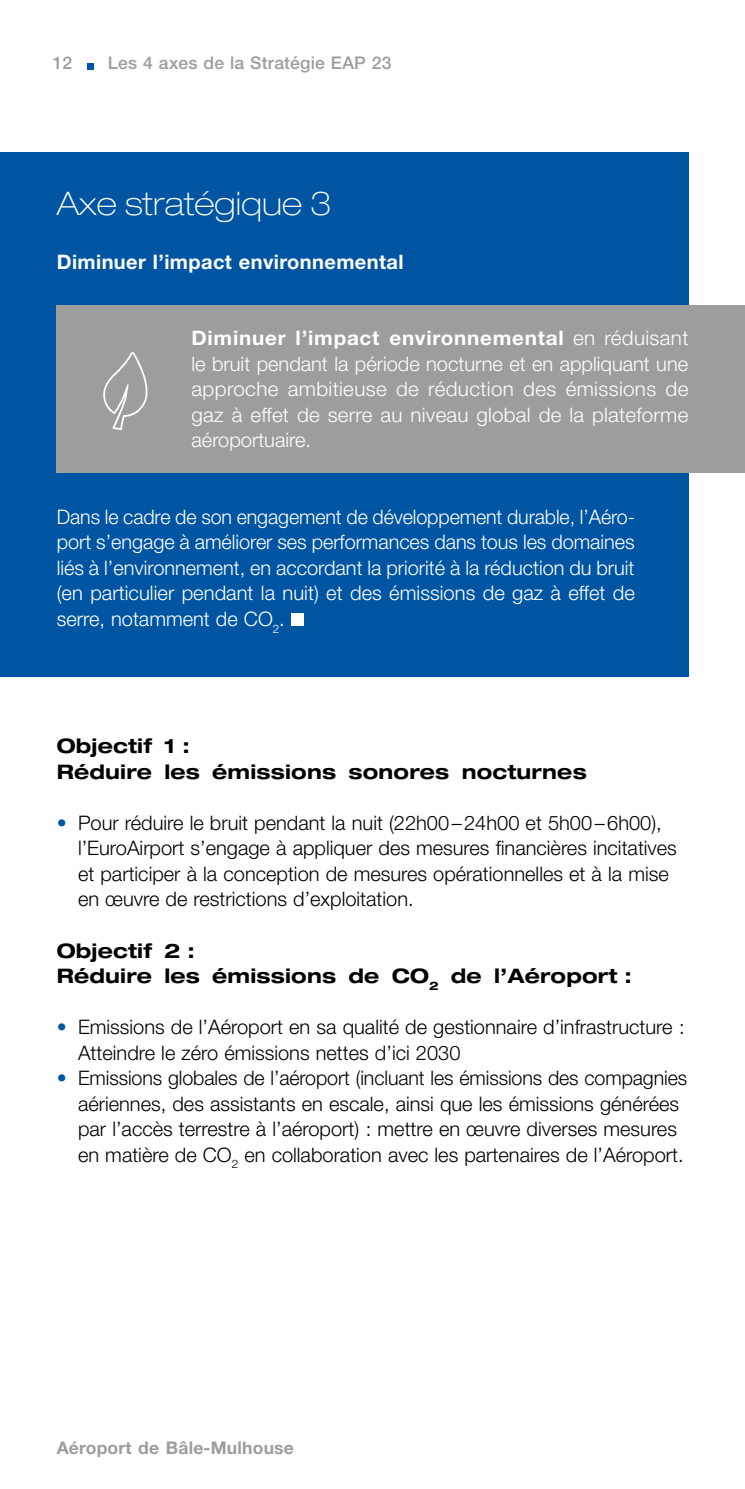
<style>
.page{position:relative;width:745px;height:1489px;background:#fff}
.page>*{position:absolute;margin:0;border:0;box-sizing:border-box;transform-origin:0 0}
.t1{font:100 expanded 32.5px "Helvetica Neue LT Std";letter-spacing:.005em;color:#fff}
.t2{font:300 20px/25.5px "Helvetica Neue LT Std";color:#000}
.t3{font:300 20px/25.5px "Helvetica Neue LT Std";color:#fff;text-align:justify}
.t4{font:700 expanded 20px/25.5px "Helvetica Neue LT Std";letter-spacing:.01em;color:#000}
.t5{font:700 20px "Helvetica Neue LT Std";letter-spacing:.02em;color:#fff}
.t6{font:500 17.5px "Helvetica Neue LT Std";letter-spacing:.01em;color:#9d9d9c}
.t7{font:700 17.5px "Helvetica Neue LT Std";letter-spacing:.01em;color:#9d9d9c}
.s1{font-weight:700}
.s2{color:#0055a3}
</style>
<div class="page">
<div style="left:0;top:152px;width:687px;height:525px;background:#0055a3"></div>
<div style="left:291px;top:613px;width:12px;height:13px;background:#fff"></div>
<div style="left:57px;top:305px;width:687px;height:167px;background:#9d9d9c"></div>
<svg style="left:103px;top:352px;width:45px;height:78px"></svg>
<svg style="left:87px;top:63px;width:6px;height:6px"></svg>
<p class="t6" style="left:53px;top:53px;width:21px">12</p>
<p class="t6" style="left:108px;top:53px;width:285px">Les 4 axes de la Stratégie EAP 23</p>
<h1 class="t1" style="left:57px;top:184px;width:276px">Axe stratégique 3</h1>
<p class="t5" style="left:57px;top:249px;width:348px">Diminuer l’impact environnemental</p>
<p class="t3" style="left:191px;top:325px;width:498px"><span class="s1">Diminuer l’impact environnemental</span> en réduisant le bruit pendant la période nocturne et en appliquant une approche ambitieuse de réduction des émissions de gaz à effet de serre au niveau global de la plateforme aéroportuaire.</p>
<p class="t3" style="left:57px;top:503px;width:579px">Dans le cadre de son engagement de développement durable, l’Aéro&shy;port s’engage à améliorer ses performances dans tous les domaines liés à l’environnement, en accordant la priorité à la réduction du bruit (en particulier pendant la nuit) et des émissions de gaz à effet de serre, notamment de CO<sub>2</sub>.</p>
<p class="t4" style="left:57px;top:733px;width:531px">Objectif 1 :<br>Réduire les émissions sonores nocturnes</p>
<p class="t2" style="left:78px;top:809px;width:600px;text-indent:-21px"><span class="s2">•</span> Pour réduire le bruit pendant la nuit (22h00–24h00 et 5h00–6h00), l’EuroAirport s’engage à appliquer des mesures financières incitatives et participer à la conception de mesures opérationnelles et à la mise en œuvre de restrictions d’exploitation.</p>
<p class="t4" style="left:57px;top:937px;width:576px">Objectif 2 :<br>Réduire les émissions de CO<sub>2</sub> de l’Aéroport :</p>
<p class="t2" style="left:78px;top:1013px;width:608px;text-indent:-21px"><span class="s2">•</span> Emissions de l’Aéroport en sa qualité de gestionnaire d’infrastructure :<br>Atteindre le zéro émissions nettes d’ici 2030</p>
<p class="t2" style="left:78px;top:1064px;width:610px;text-indent:-21px"><span class="s2">•</span> Emissions globales de l’aéroport (incluant les émissions des compagnies aériennes, des assistants en escale, ainsi que les émissions générées par l’accès terrestre à l’aéroport) : mettre en œuvre diverses mesures en matière de CO<sub>2</sub> en collaboration avec les partenaires de l’Aéroport.</p>
<p class="t7" style="left:57px;top:1436px;width:238px">Aéroport de Bâle-Mulhouse</p>
</div>
